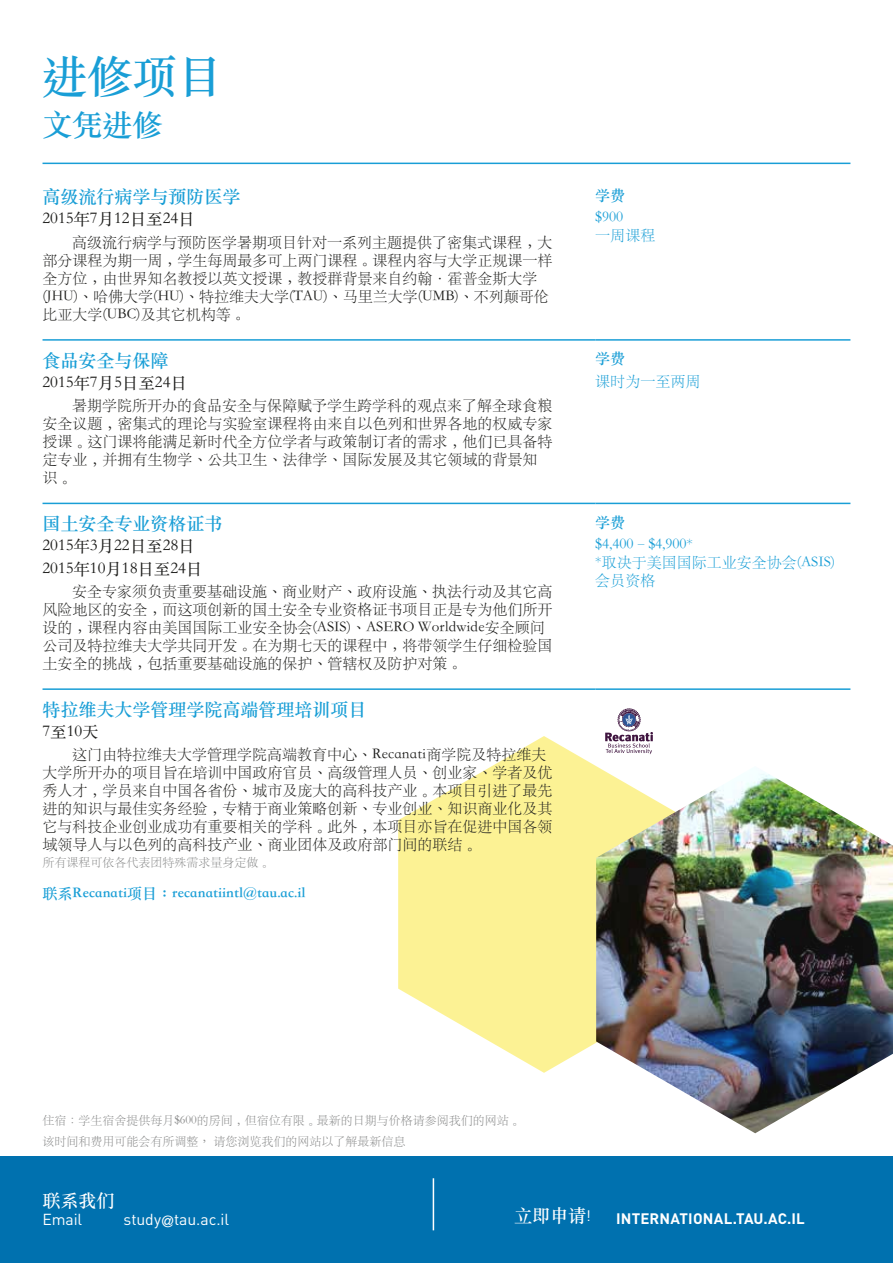
<style>
.page{position:relative;width:893px;height:1263px;background:#fff}
.page>*{position:absolute;margin:0;border:0;box-sizing:border-box;transform-origin:0 0}
.t1{font:45px "ST Songti TC Bold";color:#199ed6}
.t2{font:30px "ST Songti TC Bold";color:#199ed6}
.t3{font:18px "ST Songti TC Bold";color:#199ed6}
.t4{font:18px "ST Songti TC Bold";color:#fff}
.t5{font:16.5px/22.2px "ST Songti TC Regular";color:#1c1c1a}
.t6{font:15.75px "DINOT";letter-spacing:-.005em;color:#fff}
.t7{font:15px/18px "ST Songti TC Light";color:#1c1c1a}
.t8{font:15px/18px "ST Songti TC Light";color:#199ed6}
.t9{font:15px "ST Songti TC Bold";color:#199ed6}
.t10{font:700 15px "DINOT";letter-spacing:.005em;color:#fff}
.t11{font:12px "ST Songti TC Light";color:#868787}
.s1{font-family:"Helvetica Neue LT Std"}
.s2{font-family:"DINOT";font-size:15px}
</style>
<div class="page">
<div style="left:0;top:1157px;width:893px;height:106px;background:#0071af"></div>
<hr style="left:433px;top:1178px;width:1px;height:52px;background:#fff">
<svg style="left:398px;top:736px;width:253px;height:337px;fill:#fcf294"></svg>
<img style="left:596px;top:766px;width:297px;height:367px">
<hr style="left:43px;top:163px;width:807px;height:1px;background:#199ed6">
<hr style="left:43px;top:339px;width:552px;height:2px;background:#199ed6">
<hr style="left:595px;top:339px;width:255px;height:2px;background:#199ed6">
<hr style="left:43px;top:503px;width:552px;height:1px;background:#199ed6">
<hr style="left:595px;top:503px;width:255px;height:1px;background:#199ed6">
<hr style="left:43px;top:688px;width:552px;height:2px;background:#199ed6">
<hr style="left:595px;top:688px;width:255px;height:2px;background:#199ed6">
<svg style="left:605px;top:708px;width:48px;height:46px"></svg>
<h1 class="t1" style="left:43px;top:48px;width:182px">进修项目</h1>
<h2 class="t2" style="left:43px;top:106px;width:121px">文凭进修</h2>
<p class="t3" style="left:43px;top:185px;width:200px">高级流行病学与预防医学</p>
<p class="t5" style="left:43px;top:208px;width:154px">2015年7月12日至24日</p>
<p class="t7" style="left:43px;top:232px;width:512px;text-indent:30px">高级流行病学与预防医学暑期项目针对一系列主题提供了密集式课程，大部分课程为期一周，学生每周最多可上两门课程。课程内容与大学正规课一样全方位，由世界知名教授以英文授课，教授群背景来自约翰·霍普金斯大学(JHU)、哈佛大学(HU)、特拉维夫大学(TAU)、马里兰大学(UMB)、不列颠哥伦比亚大学(UBC)及其它机构等。</p>
<p class="t3" style="left:43px;top:349px;width:127px">食品安全与保障</p>
<p class="t5" style="left:43px;top:371px;width:146px">2015年7月5日至24日</p>
<p class="t7" style="left:43px;top:396px;width:511px;text-align:justify;text-indent:30px">暑期学院所开办的食品安全与保障赋予学生跨学科的观点来了解全球食粮安全议题，密集式的理论与实验室课程将由来自以色列和世界各地的权威专家授课。这门课将能满足新时代全方位学者与政策制订者的需求，他们已具备特定专业，并拥有生物学、公共卫生、法律学、国际发展及其它领域的背景知</p>
<p class="t7" style="left:43px;top:470px;width:31px">识。</p>
<p class="t3" style="left:43px;top:512px;width:182px">国土安全专业资格证书</p>
<p class="t5" style="left:43px;top:535px;width:161px">2015年3月22日至28日<br>2015年10月18日至24日</p>
<p class="t7" style="left:43px;top:581px;width:512px;text-indent:30px">安全专家须负责重要基础设施、商业财产、政府设施、执法行动及其它高风险地区的安全，而这项创新的国土安全专业资格证书项目正是专为他们所开设的，课程内容由美国国际工业安全协会(ASIS)、ASERO Worldwide安全顾问公司及特拉维夫大学共同开发。在为期七天的课程中，将带领学生仔细检验国土安全的挑战，包括重要基础设施的保护、管辖权及防护对策。</p>
<p class="t3" style="left:43px;top:698px;width:326px">特拉维夫大学管理学院高端管理培训项目</p>
<p class="t5" style="left:43px;top:720px;width:58px">7至10天</p>
<p class="t7" style="left:43px;top:745px;width:511px;text-indent:30px">这门由特拉维夫大学管理学院高端教育中心、Recanati商学院及特拉维夫大学所开办的项目旨在培训中国政府官员、高级管理人员、创业家、学者及优秀人才，学员来自中国各省份、城市及庞大的高科技产业。本项目引进了最先进的知识与最佳实务经验，专精于商业策略创新、专业创业、知识商业化及其它与科技企业创业成功有重要相关的学科。此外，本项目亦旨在促进中国各领域领导人与以色列的高科技产业、商业团体及政府部门间的联结。</p>
<p class="t11" style="left:43px;top:855px;width:230px">所有课程可依各代表团特殊需求量身定做。</p>
<p class="t9" style="left:43px;top:884px;width:265px">联系Recanati项目：recanatiintl@tau.ac.il</p>
<p class="t9" style="left:595px;top:186px;width:31px">学费</p>
<p class="t8" style="left:595px;top:208px;width:61px">$900<br>一周课程</p>
<p class="t9" style="left:595px;top:349px;width:31px">学费</p>
<p class="t8" style="left:595px;top:371px;width:106px">课时为一至两周</p>
<p class="t9" style="left:595px;top:513px;width:31px">学费</p>
<p class="t8" style="left:595px;top:535px;width:241px">$4,400–$4,900*<br>*取决于美国国际工业安全协会(ASIS)会员资格</p>
<p class="t11" style="left:43px;top:1112px;width:480px">住宿：学生宿舍提供每月$600的房间，但宿位有限。最新的日期与价格请参阅我们的网站。</p>
<p class="t11" style="left:43px;top:1134px;width:365px">该时间和费用可能会有所调整，请您浏览我们的网站以了解最新信息</p>
<p class="t4" style="left:43px;top:1189px;width:73px">联系我们</p>
<p class="t6" style="left:43px;top:1209px;width:41px">Email</p>
<p class="t6" style="left:124px;top:1209px;width:107px">study<span class="s1">@</span>tau.ac.il</p>
<p class="t4" style="left:514px;top:1204px;width:78px">立即申请<span class="s2">!</span></p>
<p class="t10" style="left:616px;top:1209px;width:190px">INTERNATIONAL.TAU.AC.IL</p>
</div>
